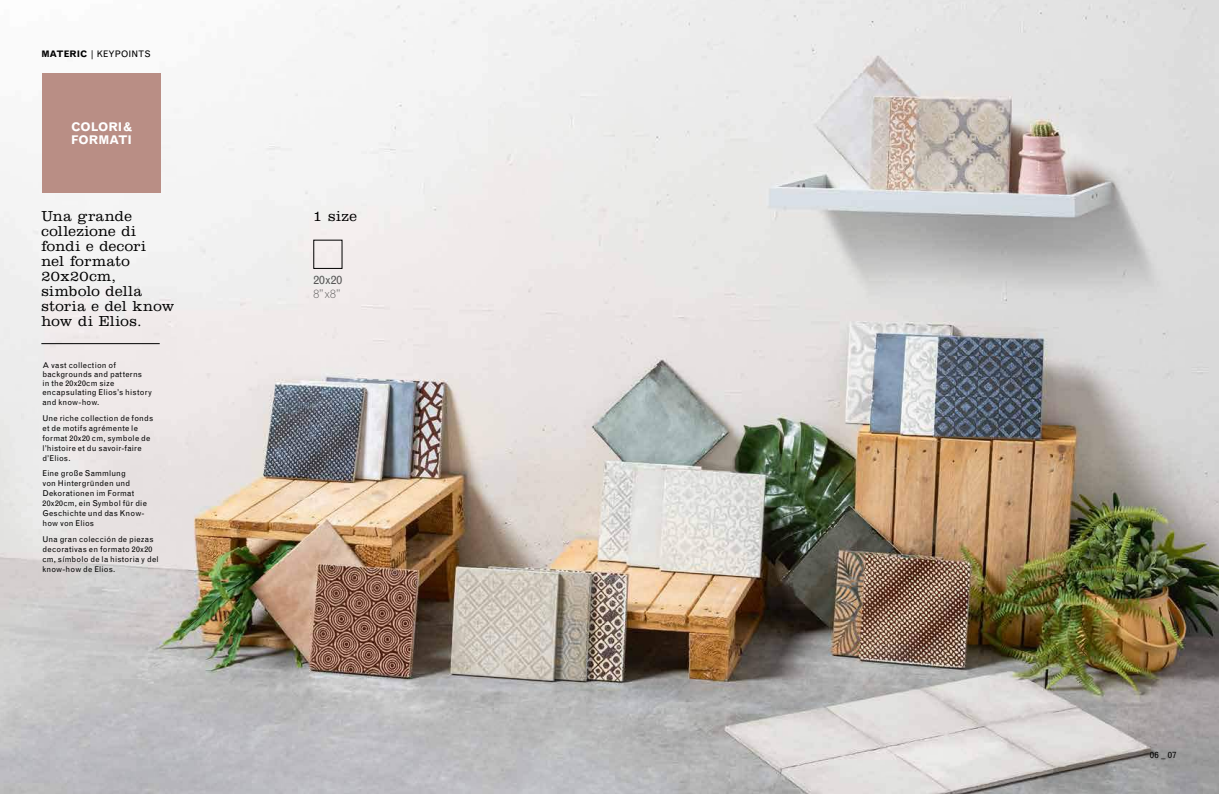
<style>
.page{position:relative;width:1219px;height:794px;background:#fff}
.page>*{position:absolute;margin:0;border:0;box-sizing:border-box;transform-origin:0 0}
.t1{font:300 15px/15px "Clarendon";letter-spacing:.02em;color:#000}
.t2{font:700 12px/13px "Grotesque";letter-spacing:-.015em;color:#fff}
.t3{font:12px "Grotesque";color:#575656}
.t4{font:300 12px "Grotesque";color:#575656}
.t5{font:9px "Grotesque MT Std";letter-spacing:.005em;color:#000}
.t6{font:8px/10px "Grotesque MT Std";letter-spacing:.02em;color:#000}
.s1{font-weight:700}
</style>
<div class="page">
<img style="left:0;top:0;width:1219px;height:794px">
<div style="left:43px;top:74px;width:118px;height:119px;background:#b98e85"></div>
<hr style="left:41px;top:343px;width:119px;height:1px;background:#000">
<p class="t5" style="left:41px;top:49px;width:111px"><span class="s1">MATERIC</span> | KEYPOINTS</p>
<h2 class="t2" style="left:71px;top:121px;width:63px">COLORI&amp;<br>FORMATI</h2>
<h1 class="t1" style="left:41px;top:210px;width:134px">Una grande collezione di fondi e decori<br>nel formato<br>20x20cm, simbolo della storia e del know how di Elios.</h1>
<h1 class="t1" style="left:313px;top:210px;width:45px">1 size</h1>
<h2 class="t3" style="left:313px;top:275px;width:30px">20x20</h2>
<h2 class="t4" style="left:313px;top:289px;width:29px">8”x8”</h2>
<p class="t6" style="left:43px;top:361px;width:111px;line-height:9px">A vast collection of backgrounds and patterns<br>in the 20x20cm size encapsulating Elios’s history</p>
<p class="t6" style="left:43px;top:394px;width:112px;line-height:15.7px">and know-how.<br>Une riche collection de fonds</p>
<p class="t6" style="left:43px;top:423px;width:109px">et de motifs agrémente le format 20x20 cm, symbole de l’histoire et du savoir-faire d’Elios.</p>
<p class="t6" style="left:43px;top:469px;width:106px">Eine große Sammlung<br>von Hintergründen und<br>Dekorationen im Format<br>20x20cm, ein Symbol für die<br>Geschichte und das Know&shy;how von Elios</p>
<p class="t6" style="left:43px;top:534px;width:118px">Una gran colección de piezas decorativas en formato 20x20 cm, símbolo de la historia y del know-how de Elios.</p>
<p class="t5" style="left:1150px;top:750px;width:28px">06 _ 07</p>
</div>
